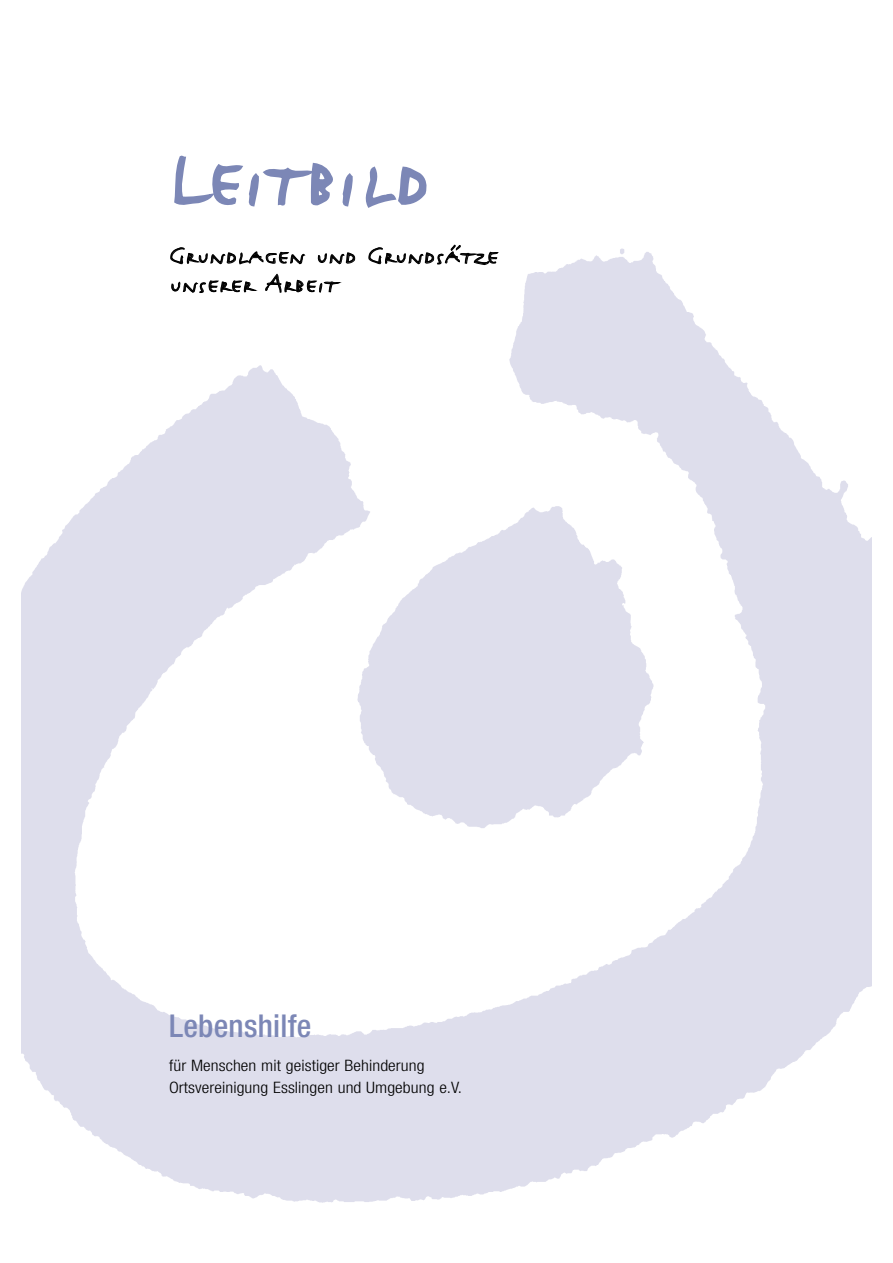
<style>
.page{position:relative;width:893px;height:1263px;background:#fff}
.page>*{position:absolute;margin:0;border:0;box-sizing:border-box;transform-origin:0 0}
.t1{font:108px "FF Justlefthand Caps";letter-spacing:.01em;color:#7c87b6}
.t2{font:31.5px/28.5px "FF Justlefthand Caps";letter-spacing:.01em;color:#000;scale:1.12 1}
.t3{font:500 condensed 31.5px "Helvetica Neue";letter-spacing:.01em;color:#7c87b6}
.t4{font:300 condensed 15.75px/21.3px "Helvetica Neue";letter-spacing:.005em;color:#000;scale:1.12 1}
</style>
<div class="page">
<h1 class="t1" style="left:171px;top:104px;width:260px">Leitbild</h1>
<h2 class="t2" style="left:170px;top:238px;width:295px">Grundlagen und Grundsätze unserer Arbeit</h2>
<h2 class="t3" style="left:169px;top:1015px;width:144px">Lebenshilfe</h2>
<p class="t4" style="left:169px;top:1057px;width:263px">für Menschen mit geistiger Behinderung<br>Ortsvereinigung Esslingen und Umgebung e.V.</p>
</div>
